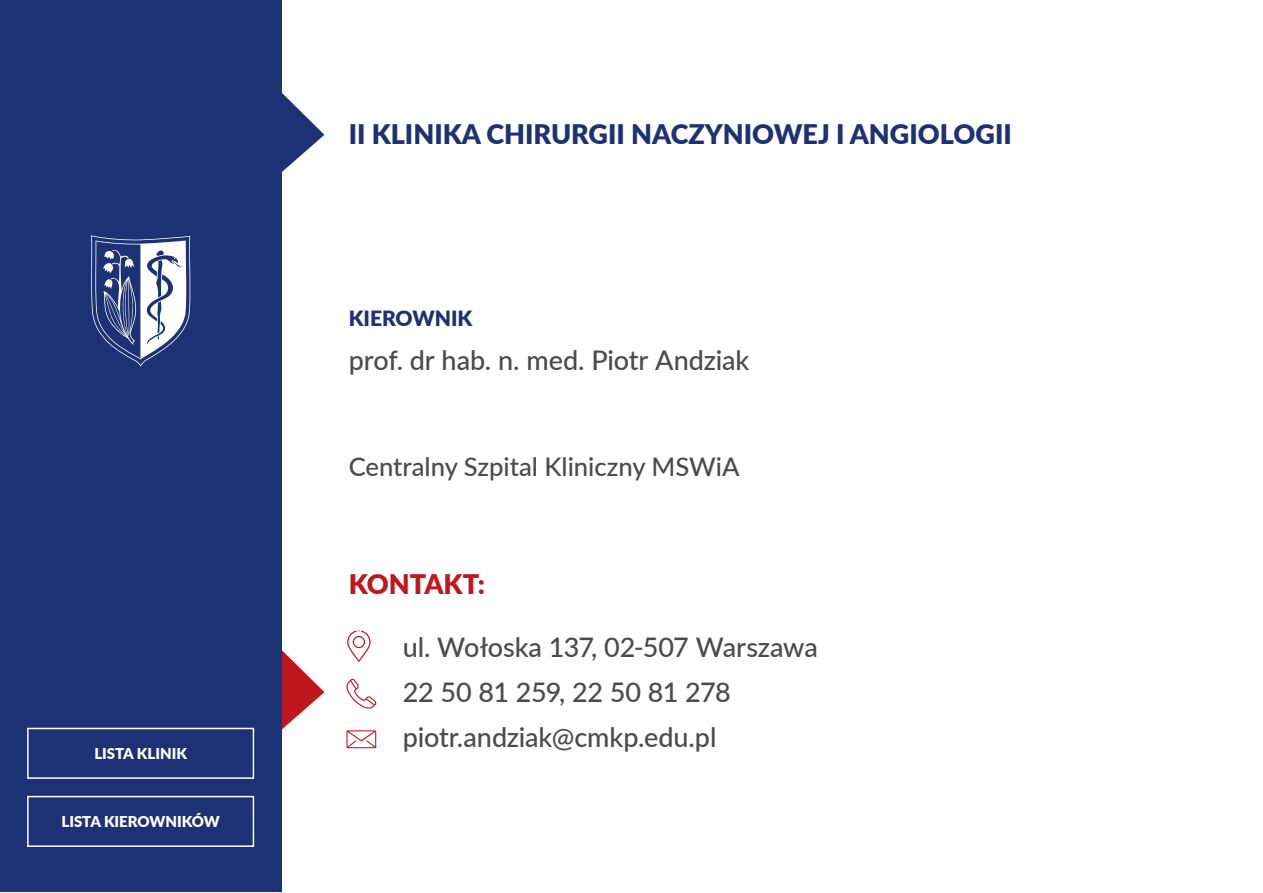
<style>
.page{position:relative;width:1263px;height:893px;background:#fff}
.page>*{position:absolute;margin:0;border:0;box-sizing:border-box;transform-origin:0 0}
.t1{font:500 27px/45px "Lato";letter-spacing:-.005em;color:#4b4b4b}
.t2{font:900 27px "Lato";color:#1d3274}
.t3{font:900 27px "Lato";color:#c0171c}
.t4{font:500 25.65px "Lato";color:#4b4b4b}
.t5{font:900 21px "Lato";color:#1d3274}
.t6{font:900 15px "Lato";color:#fff}
</style>
<div class="page">
<svg style="left:281px;top:611px;width:43px;height:156px"></svg>
<svg style="left:281px;top:54px;width:43px;height:155px"></svg>
<div style="left:0;top:1px;width:281px;height:891px;background:#1d3274"></div>
<svg style="left:346px;top:678px;width:31px;height:31px"></svg>
<svg style="left:346px;top:730px;width:30px;height:18px"></svg>
<svg style="left:347px;top:630px;width:23px;height:32px"></svg>
<div style="left:27px;top:728px;width:227px;height:51px;border:2px solid #fff"></div>
<div style="left:27px;top:796px;width:227px;height:51px;border:2px solid #fff"></div>
<svg style="left:91px;top:235px;width:100px;height:132px"></svg>
<p class="t6" style="left:94px;top:743px;width:94px">LISTA KLINIK</p>
<p class="t6" style="left:61px;top:811px;width:160px">LISTA KIEROWNIKÓW</p>
<p class="t2" style="left:349px;top:113px;width:665px">II KLINIKA CHIRURGII NACZYNIOWEJ I ANGIOLOGII</p>
<p class="t5" style="left:349px;top:303px;width:125px">KIEROWNIK</p>
<p class="t1" style="left:349px;top:337px;width:402px">prof. dr hab. n. med. Piotr Andziak</p>
<p class="t4" style="left:349px;top:448px;width:392px">Centralny Szpital Kliniczny MSWiA</p>
<p class="t3" style="left:349px;top:564px;width:138px">KONTAKT:</p>
<p class="t1" style="left:403px;top:624px;width:417px">ul. Wołoska 137, 02-507 Warszawa<br>22 50 81 259, 22 50 81 278 piotr.andziak@cmkp.edu.pl</p>
</div>
